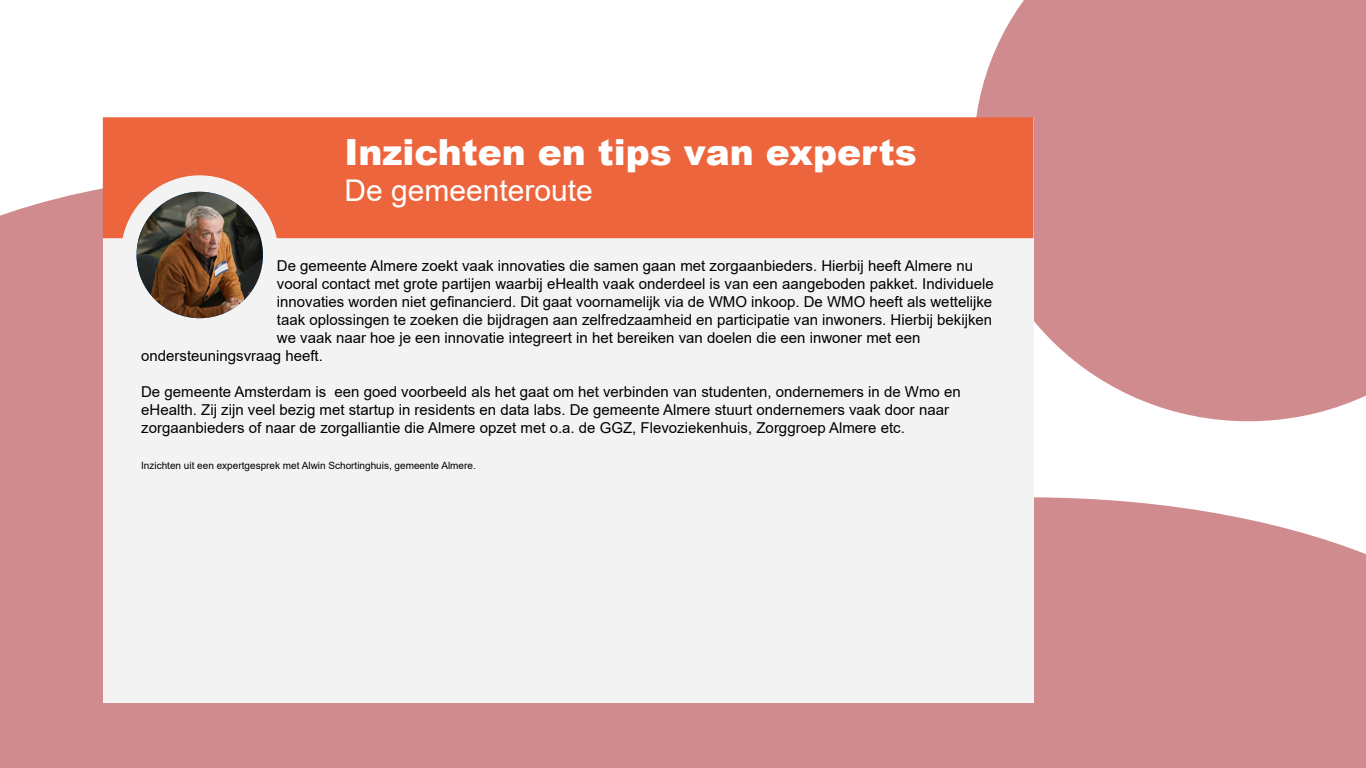
<style>
.page{position:relative;width:1366px;height:768px;background:#fff}
.page>*{position:absolute;margin:0;border:0;box-sizing:border-box;transform-origin:0 0}
.t1{font:900 36px "Arial";color:#fff}
.t2{font:30px "Arial";color:#fff}
.t3{font:15px/18px "Arial";color:#000}
.t4{font:10px "Arial";color:#000}
</style>
<div class="page">
<div style="left:0;top:175px;width:518px;height:593px;background:#d08b8f"></div>
<div style="left:518px;top:497px;width:848px;height:271px;background:#d08b8f"></div>
<div style="left:976px;top:0;width:390px;height:421px;background:#d08b8f"></div>
<div style="left:103px;top:118px;width:931px;height:585px;background:#f3f3f3"></div>
<div style="left:103px;top:117px;width:931px;height:121px;background:#ed653d"></div>
<img style="left:137px;top:192px;width:126px;height:126px;border-radius:63px">
<h1 class="t1" style="left:344px;top:126px;width:574px">Inzichten en tips van experts</h1>
<h2 class="t2" style="left:344px;top:170px;width:250px">De gemeenteroute</h2>
<p class="t3" style="left:277px;top:257px;width:698px">De gemeente Almere zoekt vaak innovaties die samen gaan met zorgaanbieders. Hierbij heeft Almere nu</p>
<p class="t3" style="left:277px;top:275px;width:719px">vooral contact met grote partijen waarbij eHealth vaak onderdeel is van een aangeboden pakket. Individuele</p>
<p class="t3" style="left:277px;top:293px;width:717px">innovaties worden niet gefinancierd. Dit gaat voornamelijk via de WMO inkoop. De WMO heeft als wettelijke</p>
<p class="t3" style="left:277px;top:311px;width:717px">taak oplossingen te zoeken die bijdragen aan zelfredzaamheid en participatie van inwoners. Hierbij bekijken</p>
<p class="t3" style="left:277px;top:329px;width:645px">we vaak naar hoe je een innovatie integreert in het bereiken van doelen die een inwoner met een</p>
<p class="t3" style="left:141px;top:347px;width:183px">ondersteuningsvraag heeft.</p>
<p class="t3" style="left:141px;top:383px;width:821px">De gemeente Amsterdam is een goed voorbeeld als het gaat om het verbinden van studenten, ondernemers in de Wmo en eHealth. Zij zijn veel bezig met startup in residents en data labs. De gemeente Almere stuurt ondernemers vaak door naar zorgaanbieders of naar de zorgalliantie die Almere opzet met o.a. de GGZ, Flevoziekenhuis, Zorggroep Almere etc.</p>
<p class="t4" style="left:141px;top:459px;width:336px">Inzichten uit een expertgesprek met Alwin Schortinghuis, gemeente Almere.</p>
</div>
